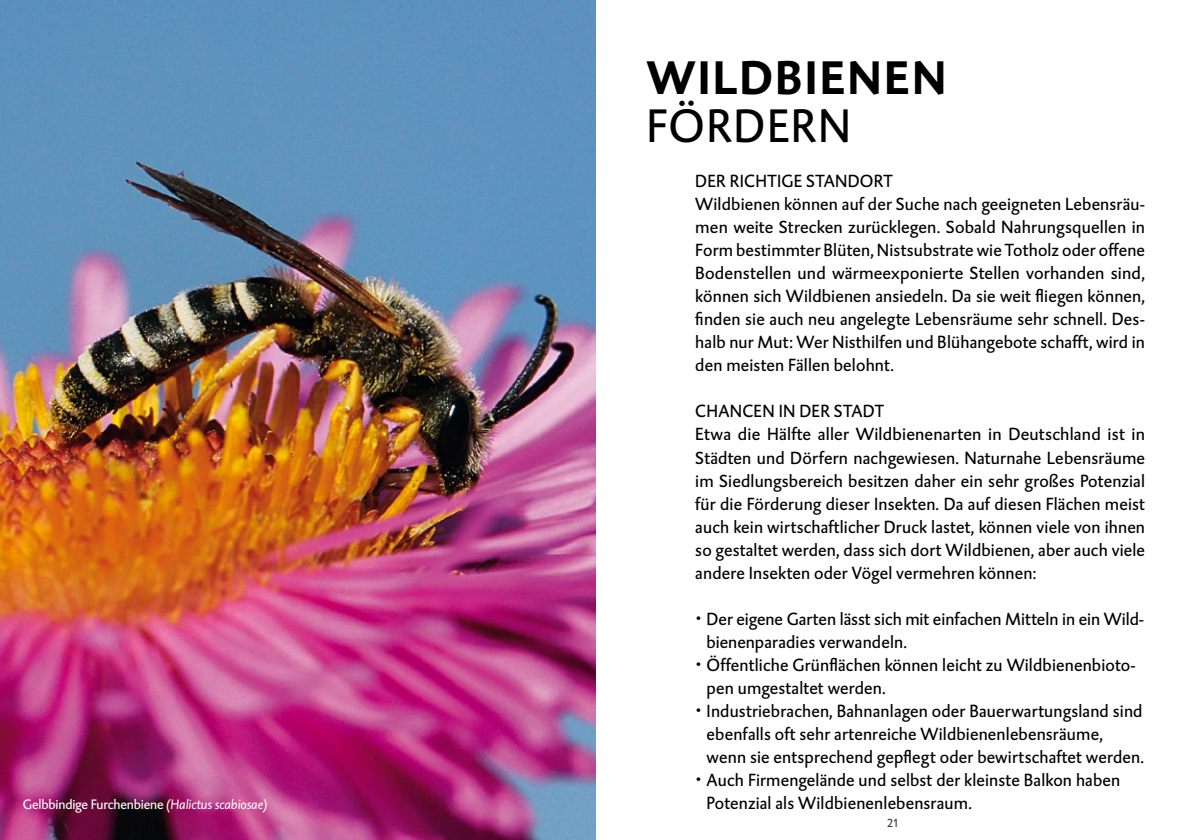
<style>
.page{position:relative;width:1191px;height:840px;background:#fff}
.page>*{position:absolute;margin:0;border:0;box-sizing:border-box;transform-origin:0 0}
.t1{font:700 48px "DTL Caspari TOT";letter-spacing:.035em;color:#000}
.t2{font:48px "DTL Caspari TOT";letter-spacing:.03em;color:#000}
.t3{font:18px/23px "DTL Caspari TOT";letter-spacing:.01em;color:#000}
.t4{font:14px "DTL Caspari TOT";letter-spacing:-.01em;color:#fff}
.t5{font:12px "DTL Caspari TOT";color:#3e3d40}
.s1{font-style:italic}
</style>
<div class="page">
<img style="left:0;top:0;width:595px;height:839px">
<h1 class="t1" style="left:646px;top:46px;width:302px">WILDBIENEN</h1>
<h1 class="t2" style="left:646px;top:96px;width:206px">FÖRDERN</h1>
<p class="t3" style="left:695px;top:169px;width:451px">DER RICHTIGE STANDORT<br>Wildbienen können auf der Suche nach geeigneten Lebensräu&shy;men weite Strecken zurücklegen. Sobald Nahrungsquellen in Form bestimmter Blüten, Nistsubstrate wie Totholz oder offene Bodenstellen und wärmeexponierte Stellen vorhanden sind, können sich Wildbienen ansiedeln. Da sie weit fliegen können, finden sie auch neu angelegte Lebensräume sehr schnell. Des&shy;halb nur Mut: Wer Nisthilfen und Blühangebote schafft, wird in den meisten Fällen belohnt.</p>
<p class="t3" style="left:695px;top:399px;width:451px">CHANCEN IN DER STADT<br>Etwa die Hälfte aller Wildbienenarten in Deutschland ist in Städten und Dörfern nachgewiesen. Naturnahe Lebensräume im Siedlungsbereich besitzen daher ein sehr großes Potenzial für die Förderung dieser Insekten. Da auf diesen Flächen meist auch kein wirtschaftlicher Druck lastet, können viele von ihnen so gestaltet werden, dass sich dort Wildbienen, aber auch viele andere Insekten oder Vögel vermehren können:</p>
<p class="t3" style="left:706px;top:606px;width:439px">Der eigene Garten lässt sich mit einfachen Mitteln in ein Wild&shy;bienenparadies verwandeln.<br>Öffentliche Grünflächen können leicht zu Wildbienenbioto&shy;pen umgestaltet werden.<br>Industriebrachen, Bahnanlagen oder Bauerwartungsland sind ebenfalls oft sehr artenreiche Wildbienenlebensräume, wenn sie entsprechend gepflegt oder bewirtschaftet werden.<br>Auch Firmengelände und selbst der kleinste Balkon haben</p>
<p class="t4" style="left:23px;top:794px;width:246px">Gelbbindige Furchenbiene <span class="s1">(Halictus scabiosae)</span></p>
<p class="t3" style="left:706px;top:790px;width:267px">Potenzial als Wildbienenlebensraum.</p>
<p class="t5" style="left:887px;top:815px;width:13px">21</p>
</div>
